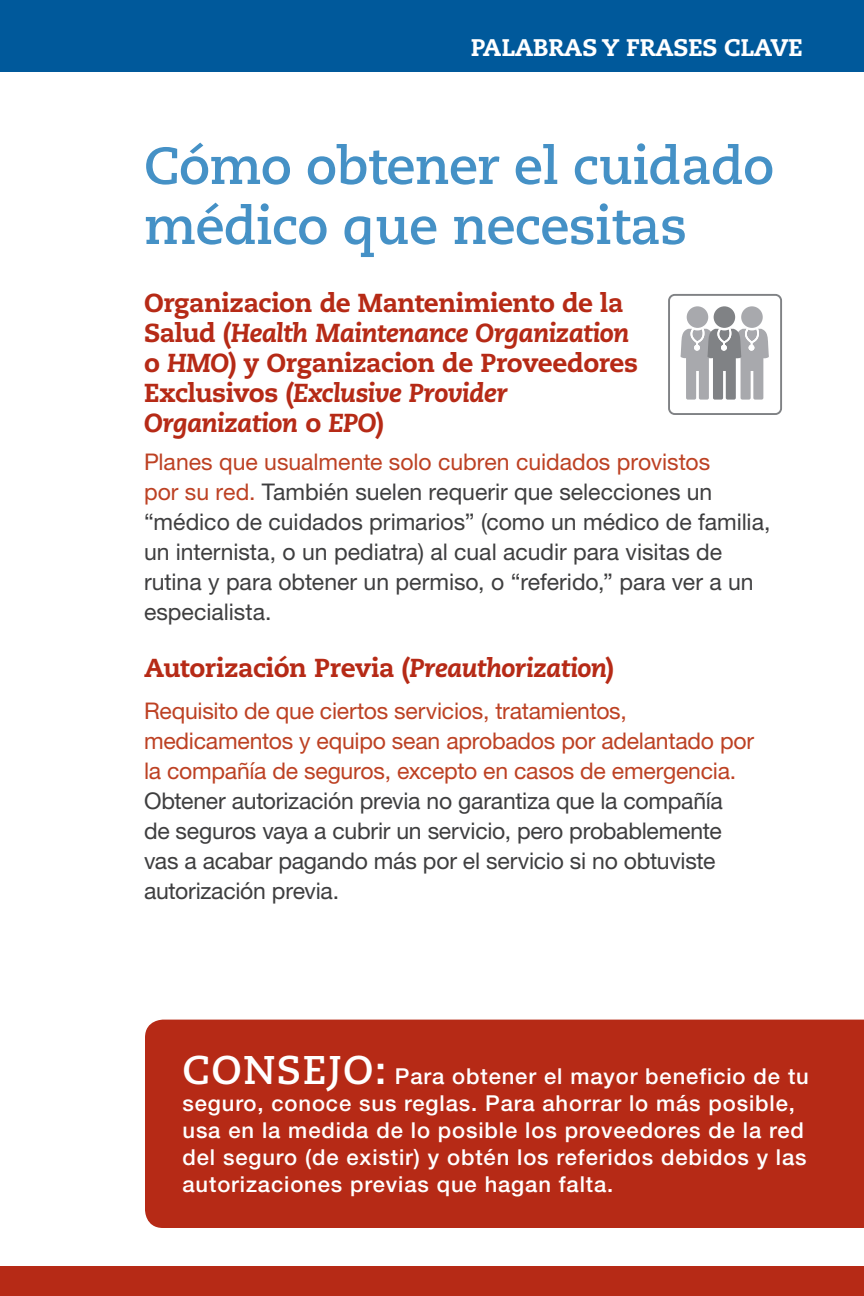
<style>
.page{position:relative;width:864px;height:1296px;background:#fff}
.page>*{position:absolute;margin:0;border:0;box-sizing:border-box;transform-origin:0 0}
.t1{font:700 52px/60px "Caecilia LT Std";letter-spacing:-.01em;color:#4591c6}
.t2{font:800 26px/30px "Caecilia LT Std";letter-spacing:-.015em;color:#b62a16}
.t3{font:800 24px "Caecilia LT Std";letter-spacing:-.01em;color:#fff}
.t4{font:23px/30px "Helvetica Neue LT Std";letter-spacing:-.005em;color:#3e3e3f}
.t5{font:23px/30px "Helvetica Neue LT Std";letter-spacing:-.01em;color:#bd4123}
.t6{font:500 22px/27px "Helvetica Neue LT Std";letter-spacing:.04em;color:#fff}
.s1{font-style:italic}
.s2{color:#bd4123}
.s3{font-family:"Caecilia LT Std";font-weight:700;font-size:40px}
.s4{font-size:40px}
</style>
<div class="page">
<div style="left:0;top:0;width:864px;height:72px;background:#00599b"></div>
<div style="left:0;top:1266px;width:864px;height:30px;background:#b62a16"></div>
<div style="left:145px;top:1020px;width:719px;height:208px;background:#b62a16"></div>
<div style="left:668px;top:294px;width:114px;height:121px;border:2px solid #808285;border-radius:6px"></div>
<div style="left:687px;top:306px;width:21px;height:22px;background:#a8a9ad;border-radius:50%"></div>
<div style="left:741px;top:306px;width:22px;height:22px;background:#a8a9ad;border-radius:50%"></div>
<div style="left:714px;top:306px;width:21px;height:22px;background:#808285;border-radius:50%"></div>
<svg style="left:680px;top:327px;width:89px;height:73px"></svg>
<p class="t3" style="left:471px;top:33px;width:334px">PALABRAS Y FRASES CLAVE</p>
<h1 class="t1" style="left:144px;top:137px;width:632px">Cómo obtener el cuidado médico que necesitas</h1>
<p class="t2" style="left:144px;top:288px;width:496px">Organizacion de Mantenimiento de la Salud (<span class="s1">Health Maintenance Organization </span>o <span class="s1">HMO</span>) y Organizacion de Proveedores Exclusivos (<span class="s1">Exclusive Provider Organization</span> o <span class="s1">EPO</span>)</p>
<p class="t4" style="left:144px;top:447px;width:628px"><span class="s2">Planes que usualmente solo cubren cuidados provistos<br>por su red.</span> También suelen requerir que selecciones un “médico de cuidados primarios” (como un médico de familia, un internista, o un pediatra) al cual acudir para visitas de rutina y para obtener un permiso, o “referido,” para ver a un especialista.</p>
<p class="t2" style="left:144px;top:653px;width:471px">Autorización Previa (<span class="s1">Preauthorization</span>)</p>
<p class="t5" style="left:144px;top:696px;width:612px">Requisito de que ciertos servicios, tratamientos, medicamentos y equipo sean aprobados por adelantado por la compañía de seguros, excepto en casos de emergencia.</p>
<p class="t4" style="left:144px;top:785px;width:580px">Obtener autorización previa no garantiza que la compañía de seguros vaya a cubrir un servicio, pero probablemente vas a acabar pagando más por el servicio si no obtuviste autorización previa.</p>
<p class="t6" style="left:183px;top:1062px;width:628px"><span class="s3">CONSEJO</span><span class="s4">:</span> Para obtener el mayor beneficio de tu seguro, conoce sus reglas. Para ahorrar lo más posible, usa en la medida de lo posible los proveedores de la red del seguro (de existir) y obtén los referidos debidos y las autorizaciones previas que hagan falta.</p>
</div>
